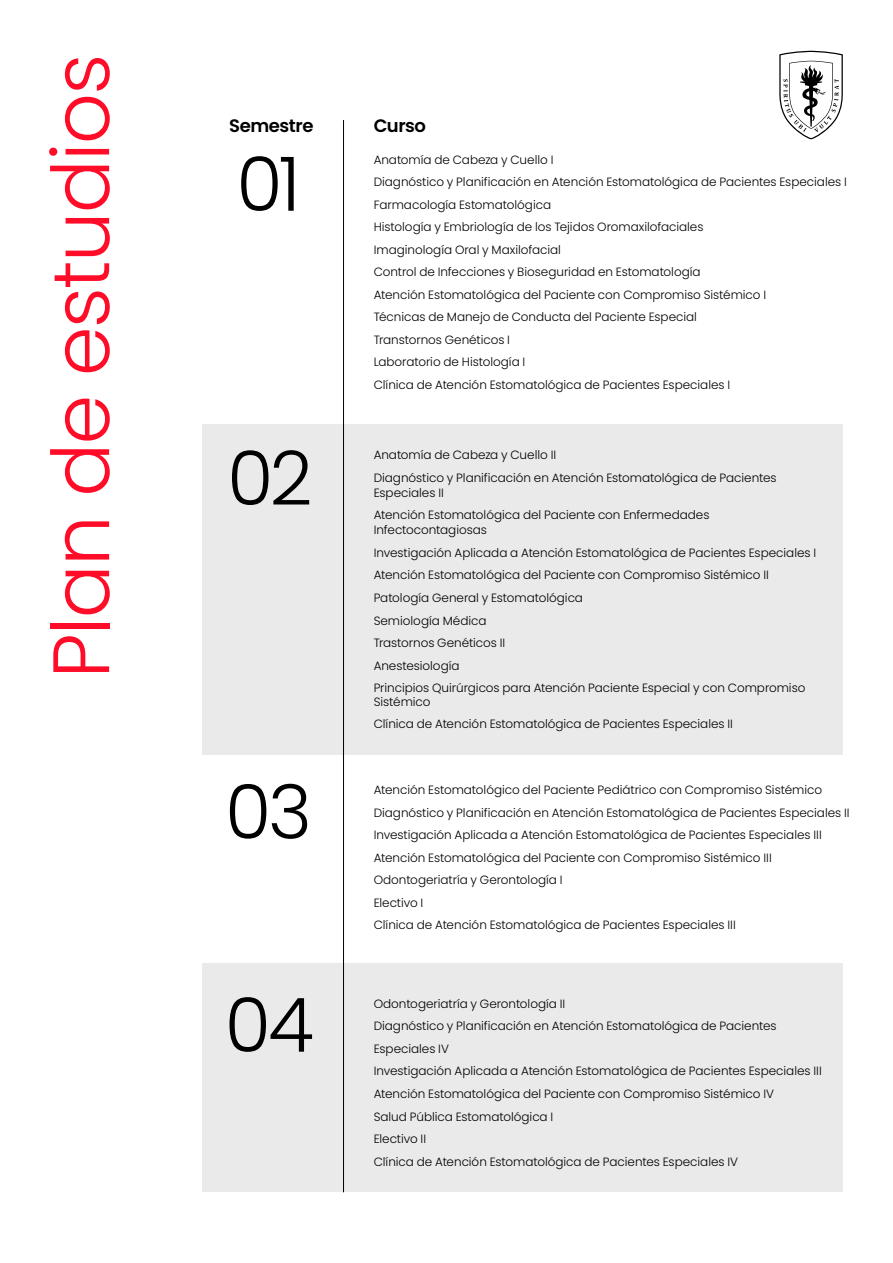
<style>
.page{position:relative;width:893px;height:1263px;background:#fff}
.page>*{position:absolute;margin:0;border:0;box-sizing:border-box;transform-origin:0 0}
.t1{font:300 79.8px "Poppins";letter-spacing:-.02em;color:#ff0c29}
.t2{font:300 75px "Poppins";letter-spacing:-.045em;color:#000}
.t3{font:600 18px "Poppins";letter-spacing:-.025em;color:#000}
.t4{font:300 12px/22.5px "Poppins";letter-spacing:-.005em;color:#000}
</style>
<div class="page">
<svg style="left:779px;top:51px;width:64px;height:88px"></svg>
<div style="left:202px;top:424px;width:641px;height:330px;background:#eaeaea"></div>
<div style="left:202px;top:963px;width:641px;height:229px;background:#eaeaea"></div>
<hr style="left:343px;top:120px;width:1px;height:1072px;background:#000">
<h1 class="t1" style="left:35px;top:678px;width:626px;rotate:-90deg">Plan de estudios</h1>
<h3 class="t3" style="left:229px;top:115px;width:86px">Semestre</h3>
<h3 class="t3" style="left:374px;top:115px;width:54px">Curso</h3>
<h2 class="t2" style="left:236px;top:141px;width:66px">01</h2>
<p class="t4" style="left:374px;top:148px;width:475px">Anatomía de Cabeza y Cuello I<br>Diagnóstico y Planificación en Atención Estomatológica de Pacientes Especiales I Farmacología Estomatológica<br>Histología y Embriología de los Tejidos Oromaxilofaciales<br>Imaginología Oral y Maxilofacial<br>Control de Infecciones y Bioseguridad en Estomatología<br>Atención Estomatológica del Paciente con Compromiso Sistémico I<br>Técnicas de Manejo de Conducta del Paciente Especial<br>Transtornos Genéticos I<br>Laboratorio de Histología I<br>Clínica de Atención Estomatológica de Pacientes Especiales I</p>
<h2 class="t2" style="left:227px;top:435px;width:87px">02</h2>
<p class="t4" style="left:374px;top:444px;width:404px">Anatomía de Cabeza y Cuello II<br>Diagnóstico y Planificación en Atención Estomatológica de Pacientes</p>
<p class="t4" style="left:374px;top:482px;width:337px">Especiales II<br>Atención Estomatológica del Paciente con Enfermedades</p>
<p class="t4" style="left:374px;top:519px;width:444px">Infectocontagiosas<br>Investigación Aplicada a Atención Estomatológica de Pacientes Especiales I Atención Estomatológica del Paciente con Compromiso Sistémico II Patología General y Estomatológica<br>Semiología Médica<br>Trastornos Genéticos II<br>Anestesiología<br>Principios Quirúrgicos para Atención Paciente Especial y con Compromiso</p>
<p class="t4" style="left:374px;top:690px;width:361px">Sistémico<br>Clínica de Atención Estomatológica de Pacientes Especiales II</p>
<h2 class="t2" style="left:225px;top:769px;width:88px">03</h2>
<p class="t4" style="left:374px;top:779px;width:477px">Atención Estomatológico del Paciente Pediátrico con Compromiso Sistémico Diagnóstico y Planificación en Atención Estomatológica de Pacientes Especiales II Investigación Aplicada a Atención Estomatológica de Pacientes Especiales III Atención Estomatológica del Paciente con Compromiso Sistémico III Odontogeriatría y Gerontología I<br>Electivo I<br>Clínica de Atención Estomatológica de Pacientes Especiales III</p>
<h2 class="t2" style="left:225px;top:982px;width:91px">04</h2>
<p class="t4" style="left:374px;top:992px;width:450px">Odontogeriatría y Gerontología II<br>Diagnóstico y Planificación en Atención Estomatológica de Pacientes Especiales IV<br>Investigación Aplicada a Atención Estomatológica de Pacientes Especiales III Atención Estomatológica del Paciente con Compromiso Sistémico IV<br>Salud Pública Estomatológica I<br>Electivo II<br>Clínica de Atención Estomatológica de Pacientes Especiales IV</p>
</div>
